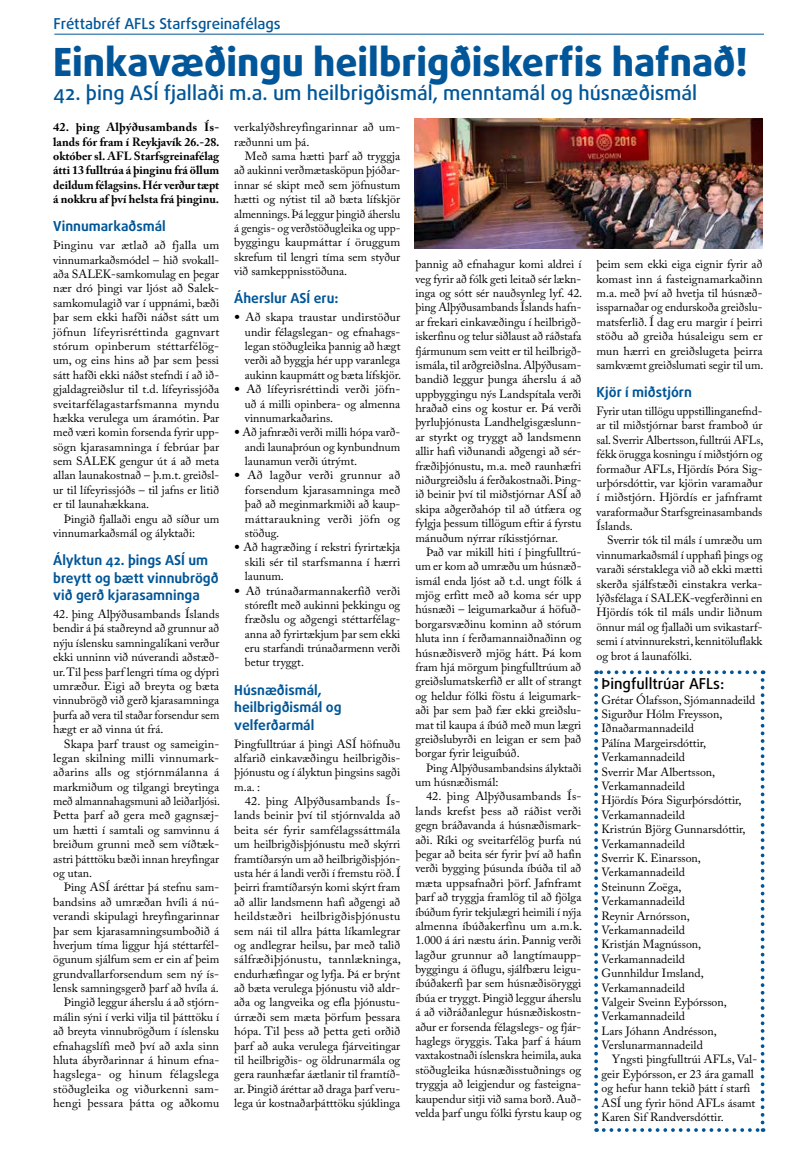
<style>
.page{position:relative;width:798px;height:1170px;background:#fff}
.page>*{position:absolute;margin:0;border:0;box-sizing:border-box;transform-origin:0 0}
.t1{font:800 38.75px "Daxline Pro";color:#005698}
.t2{font:500 20px "Daxline Pro";color:#005698}
.t3{font:500 15px "Daxline Pro";color:#005698}
.t4{font:500 15px "Daxline Pro";color:#000}
.t5{font:700 13.75px/17.5px "Daxline Pro";color:#005698}
.t6{font:11.88px/14.4px "Adobe Caslon Pro";color:#000;text-align:justify}
.t7{font:700 11.88px/14.4px "Adobe Caslon Pro";color:#000;text-align:justify}
.s1{font-family:"Frutiger";font-weight:300;font-stretch:condensed}
</style>
<div class="page">
<hr style="left:54px;top:34px;width:709px;height:1px;background:#005698">
<svg style="left:594px;top:670px;width:170px;height:461px"></svg>
<img style="left:415px;top:118px;width:347px;height:131px">
<p class="t3" style="left:54px;top:14px;width:228px">Fréttabréf AFLs Starfsgreinafélags</p>
<h1 class="t1" style="left:53px;top:36px;width:695px">Einkavæðingu heilbrigðiskerfis hafnað!</h1>
<h2 class="t2" style="left:53px;top:80px;width:645px">42. þing ASÍ fjallaði m.a. um heilbrigðismál, menntamál og húsnæðismál</h2>
<p class="t7" style="left:53px;top:120px;width:168px">42. þing Alþýðusambands Ís&shy;lands fór fram í Reykjavík 26.-28. október sl. AFL Starfsgreinafélag átti 13 fulltrúa á þinginu frá öllum deildum félagsins. Hér verður tæpt á nokkru af því helsta frá þinginu.</p>
<p class="t5" style="left:53px;top:218px;width:114px">Vinnumarkaðsmál</p>
<p class="t6" style="left:53px;top:238px;width:168px">Þinginu var ætlað að fjalla um vinnumarkaðsmódel – hið svokall&shy;aða SALEK-samkomulag en þegar nær dró þingi var ljóst að Salek&shy;samkomulagið var í uppnámi, bæði þar sem ekki hafði náðst sátt um jöfnun lífeyrisréttinda gagnvart stórum opinberum stéttarfélög&shy;um, og eins hins að þar sem þessi sátt hafði ekki náðst stefndi í að ið&shy;gjaldagreiðslur til t.d. lífeyrissjóða sveitarfélagastarfsmanna myndu hækka verulega um áramótin. Þar með væri komin forsenda fyrir upp&shy;sögn kjarasamninga í febrúar þar sem SALEK gengur út á að meta allan launakostnað – þ.m.t. greiðsl&shy;ur til lífeyrissjóðs – til jafns er litið er til launahækkana.</p>
<p class="t6" style="left:53px;top:511px;width:167px;text-indent:11px">Þingið fjallaði engu að síður um vinnumarkaðsmál og ályktaði:</p>
<p class="t5" style="left:53px;top:551px;width:167px">Ályktun 42. þings ASÍ um breytt og bætt vinnubrögð við gerð kjarasamninga</p>
<p class="t6" style="left:53px;top:606px;width:168px">42. þing Alþýðusambands Íslands bendir á þá staðreynd að grunnur að nýju íslensku samningalíkani verður ekki unninn við núverandi aðstæð&shy;ur. Til þess þarf lengri tíma og dýpri umræður. Eigi að breyta og bæta vinnubrögð við gerð kjarasamninga þurfa að vera til staðar forsendur sem hægt er að vinna út frá.</p>
<p class="t6" style="left:53px;top:736px;width:168px;text-indent:11px">Skapa þarf traust og sameigin&shy;legan skilning milli vinnumark&shy;aðarins alls og stjórnmálanna á markmiðum og tilgangi breytinga með almannahagsmuni að leiðarljósi.<br>Þetta þarf að gera með gagnsæj&shy;um hætti í samtali og samvinnu á breiðum grunni með sem víðtæk&shy;astri þátttöku bæði innan hreyfingar og utan.</p>
<p class="t6" style="left:53px;top:880px;width:168px;text-align:right">Þing ASÍ áréttar þá stefnu sam&shy;bandsins að umræðan hvíli á nú&shy;verandi skipulagi hreyfingarinnar þar sem kjarasamningsumboðið á hverjum tíma liggur hjá stéttarfél&shy;ögunum sjálfum sem er ein af þeim grundvallarforsendum sem ný ís&shy;lensk samningsgerð þarf að hvíla á.<br>Þingið leggur áherslu á að stjórn&shy;málin sýni í verki vilja til þátttöku í að breyta vinnubrögðum í íslensku efnahagslífi með því að axla sinn hluta ábyrðarinnar á hinum efna&shy;hagslega- og hinum félagslega stöðugleika og viðurkenni sam&shy;hengi þessara þátta og aðkomu</p>
<p class="t6" style="left:234px;top:120px;width:167px">verkalýðshreyfingarinnar að um&shy;ræðunni um þá.</p>
<p class="t6" style="left:234px;top:149px;width:167px;text-indent:11px">Með sama hætti þarf að tryggja að aukinni verðmætasköpun þjóðar&shy;innar sé skipt með sem jöfnustum hætti og nýtist til að bæta lífskjör almennings. Þá leggur þingið áherslu á gengis- og verðstöðugleika og upp&shy;byggingu kaupmáttar í öruggum skrefum til lengri tíma sem styður við samkeppnisstöðuna.</p>
<p class="t5" style="left:234px;top:290px;width:106px">Áherslur ASÍ eru:</p>
<p class="t6" style="left:245px;top:310px;width:158px;text-indent:-11px"><span class="s1">•</span> Að skapa traustar undirstöður undir félagslegan- og efnahags&shy;legan stöðugleika þannig að hægt verði að byggja hér upp varanlega aukinn kaupmátt og bæta lífskjör.</p>
<p class="t6" style="left:245px;top:382px;width:157px;text-indent:-11px"><span class="s1">•</span> Að lífeyrisréttindi verði jöfn&shy;uð á milli opinbera- og almenna vinnumarkaðarins.</p>
<p class="t6" style="left:245px;top:425px;width:157px;text-indent:-11px"><span class="s1">•</span> Að jafnræði verði milli hópa varð&shy;andi launaþróun og kynbundnum launamun verði útrýmt.</p>
<p class="t6" style="left:245px;top:468px;width:157px;text-indent:-11px"><span class="s1">•</span> Að lagður verði grunnur að forsendum kjarasamninga með það að meginmarkmiði að kaup&shy;máttaraukning verði jöfn og stöðug.</p>
<p class="t6" style="left:245px;top:540px;width:157px;text-indent:-11px"><span class="s1">•</span> Að hagræðing í rekstri fyrirtækja skili sér til starfsmanna í hærri launum.</p>
<p class="t6" style="left:245px;top:583px;width:157px;text-indent:-11px"><span class="s1">•</span> Að trúnaðarmannakerfið verði stóreflt með aukinni þekkingu og fræðslu og aðgengi stéttarfélag&shy;anna að fyrirtækjum þar sem ekki eru starfandi trúnaðarmenn verði betur tryggt.</p>
<p class="t5" style="left:234px;top:681px;width:109px">Húsnæðismál, heilbrigðismál og velferðarmál</p>
<p class="t6" style="left:234px;top:736px;width:167px">Þingfulltrúar á þingi ASÍ höfnuðu alfarið einkavæðingu heilbrigðis&shy;þjónustu og í ályktun þingsins sagði m.a. :</p>
<p class="t6" style="left:234px;top:793px;width:168px;text-indent:11px">42. þing Alþýðusambands Ís&shy;lands beinir því til stjórnvalda að beita sér fyrir samfélagssáttmála um heilbrigðisþjónustu með skýrri framtíðarsýn um að heilbrigðisþjón&shy;usta hér á landi verði í fremstu röð. Í þeirri framtíðarsýn komi skýrt fram að allir landsmenn hafi aðgengi að heildstæðri heilbrigðisþjónustu sem nái til allra þátta líkamlegrar og andlegrar heilsu, þar með talið sálfræðiþjónustu, tannlækninga, endurhæfingar og lyfja. Þá er brýnt að bæta verulega þjónustu við aldr&shy;aða og langveika og efla þjónustu&shy;úrræði sem mæta þörfum þessara hópa. Til þess að þetta geti orðið þarf að auka verulega fjárveitingar til heilbrigðis- og öldrunarmála og gera raunhæfar áætlanir til framtíð&shy;ar. Þingið áréttar að draga þarf veru&shy;lega úr kostnaðarþátttöku sjúklinga</p>
<p class="t6" style="left:415px;top:257px;width:168px">þannig að efnahagur komi aldrei í veg fyrir að fólk geti leitað sér lækn&shy;inga og sótt sér nauðsynleg lyf. 42. þing Alþýðusambands Íslands hafn&shy;ar frekari einkavæðingu í heilbrigð&shy;iskerfinu og telur siðlaust að ráðstafa fjármunum sem veitt er til heilbrigð&shy;ismála, til arðgreiðslna. Alþýðusam&shy;bandið leggur þunga áherslu á að uppbyggingu nýs Landspítala verði hraðað eins og kostur er. Þá verði þyrluþjónusta Landhelgisgæslunn&shy;ar styrkt og tryggt að landsmenn allir hafi viðunandi aðgengi að sér&shy;fræðiþjónustu, m.a. með raunhæfri niðurgreiðslu á ferðakostnaði. Þing&shy;ið beinir því til miðstjórnar ASÍ að skipa aðgerðahóp til að útfæra og fylgja þessum tillögum eftir á fyrstu mánuðum nýrrar ríkisstjórnar.</p>
<p class="t6" style="left:415px;top:544px;width:168px;text-indent:11px">Það var mikill hiti í þingfulltrú&shy;um er kom að umræðu um húsnæð&shy;ismál enda ljóst að t.d. ungt fólk á mjög erfitt með að koma sér upp húsnæði – leigumarkaður á höfuð&shy;borgarsvæðinu kominn að stórum hluta inn í ferðamannaiðnaðinn og húsnæðisverð mjög hátt. Þá kom fram hjá mörgum þingfulltrúum að greiðslumatskerfið er allt of strangt og heldur fólki föstu á leigumark&shy;aði þar sem það fær ekki greiðslu&shy;mat til kaupa á íbúð með mun lægri greiðslubyrði en leigan er sem það borgar fyrir leiguíbúð.</p>
<p class="t6" style="left:415px;top:760px;width:167px;text-indent:11px">Þing Alþýðusambandsins ályktaði um húsnæðismál:</p>
<p class="t6" style="left:415px;top:789px;width:168px;text-indent:11px">42. þing Alþýðusambands Ís&shy;lands krefst þess að ráðist verði gegn bráðavanda á húsnæðismark&shy;aði. Ríki og sveitarfélög þurfa nú þegar að beita sér fyrir því að hafin verði bygging þúsunda íbúða til að mæta uppsafnaðri þörf. Jafnframt þarf að tryggja framlög til að fjölga íbúðum fyrir tekjulægri heimili í nýja almenna íbúðakerfinu um a.m.k.<br>1.000 á ári næstu árin. Þannig verði lagður grunnur að langtímaupp&shy;byggingu á öflugu, sjálfbæru leigu&shy;íbúðakerfi þar sem húsnæðisöryggi íbúa er tryggt. Þingið leggur áherslu á að viðráðanlegur húsnæðiskostn&shy;aður er forsenda félagslegs- og fjár&shy;haglegs öryggis. Taka þarf á háum vaxtakostnaði íslenskra heimila, auka stöðugleika húsnæðisstuðnings og tryggja að leigjendur og fasteigna&shy;kaupendur sitji við sama borð. Auð&shy;velda þarf ungu fólki fyrstu kaup og</p>
<p class="t6" style="left:596px;top:257px;width:168px">þeim sem ekki eiga eignir fyrir að komast inn á fasteignamarkaðinn m.a. með því að hvetja til húsnæð&shy;issparnaðar og endurskoða greiðslu&shy;matsferlið. Í dag eru margir í þeirri stöðu að greiða húsaleigu sem er mun hærri en greiðslugeta þeirra samkvæmt greiðslumati segir til um.</p>
<p class="t5" style="left:596px;top:383px;width:97px">Kjör í miðstjórn</p>
<p class="t6" style="left:596px;top:403px;width:168px">Fyrir utan tillögu uppstillinganefnd&shy;ar til miðstjórnar barst framboð úr sal. Sverrir Albertsson, fulltrúi AFLs, fékk örugga kosningu í miðstjórn og formaður AFLs, Hjördís Þóra Sig&shy;urþórsdóttir, var kjörin varamaður í miðstjórn. Hjördís er jafnframt varaformaður Starfsgreinasambands Íslands.</p>
<p class="t6" style="left:596px;top:533px;width:168px;text-indent:11px">Sverrir tók til máls í umræðu um vinnumarkaðsmál í upphafi þings og varaði sérstaklega við að ekki mætti skerða sjálfstæði einstakra verka&shy;lýðsfélaga í SALEK-vegferðinni en Hjördís tók til máls undir liðnum önnur mál og fjallaði um svikastarf&shy;semi í atvinnurekstri, kennitöluflakk og brot á launafólki.</p>
<p class="t4" style="left:601px;top:674px;width:124px">Þingfulltrúar AFLs:</p>
<p class="t6" style="left:601px;top:692px;width:155px;text-align:left">Grétar Ólafsson, Sjómannadeild<br>Sigurður Hólm Freysson,<br>Iðnaðarmannadeild<br>Pálína Margeirsdóttir,<br>Verkamannadeild<br>Sverrir Mar Albertsson,<br>Verkamannadeild<br>Hjördís Þóra Sigurþórsdóttir,<br>Verkamannadeild<br>Kristrún Björg Gunnarsdóttir,<br>Verkamannadeild<br>Sverrir K. Einarsson,<br>Verkamannadeild<br>Steinunn Zoëga,<br>Verkamannadeild<br>Reynir Arnórsson,<br>Verkamannadeild<br>Kristján Magnússon,<br>Verkamannadeild<br>Gunnhildur Imsland,<br>Verkamannadeild<br>Valgeir Sveinn Eyþórsson,<br>Verkamannadeild<br>Lars Jóhann Andrésson,<br>Verslunarmannadeild</p>
<p class="t6" style="left:601px;top:1052px;width:157px;text-align:left;text-indent:11px">Yngsti þingfulltrúi AFLs, Val&shy;geir Eyþórsson, er 23 ára gamall og hefur hann tekið þátt í starfi<br>ASÍ ung fyrir hönd AFLs ásamt<br>Karen Sif Randversdóttir.</p>
</div>
